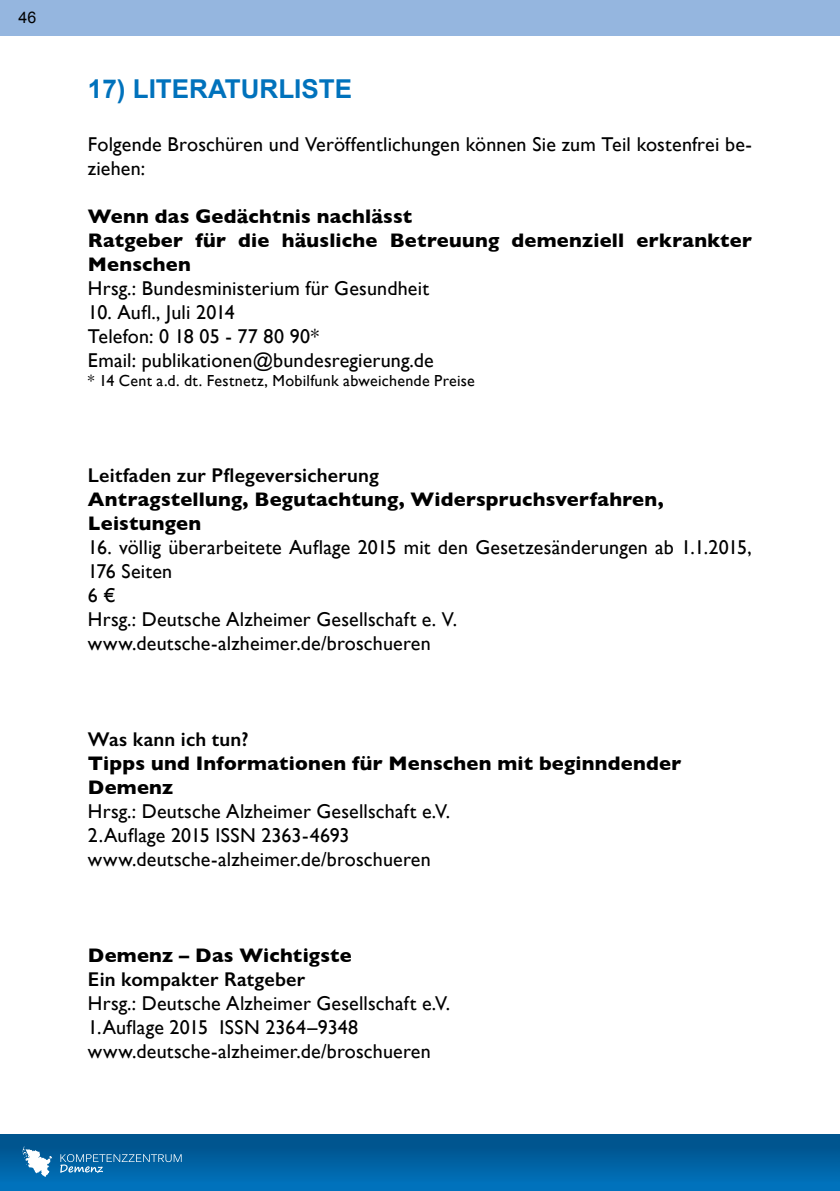
<style>
.page{position:relative;width:840px;height:1191px;background:#fff}
.page>*{position:absolute;margin:0;border:0;box-sizing:border-box;transform-origin:0 0}
.t1{font:700 26px "Arial";color:#0072bc}
.t2{font:20px/24px "Gill Sans";letter-spacing:.01em;color:#000}
.t3{font:700 20px/24px "Gill Sans";letter-spacing:.01em;color:#000}
.t4{font:600 20px "Gill Sans";letter-spacing:.01em;color:#000}
.t5{font:16px "Gill Sans";letter-spacing:.015em;color:#000}
.t6{font:16px "Arial";color:#000}
</style>
<div class="page">
<div style="left:0;top:0;width:839px;height:35px;background:#95b6df"></div>
<div style="left:0;top:1134px;width:839px;height:57px;background:linear-gradient(to bottom,#004f86,#0075c0)"></div>
<svg style="left:60px;top:1154px;width:121px;height:18px;background:#297bb1"></svg>
<svg style="left:23px;top:1146px;width:29px;height:30px"></svg>
<p class="t6" style="left:19px;top:7px;width:19px">46</p>
<h1 class="t1" style="left:88px;top:72px;width:265px">17) LITERATURLISTE</h1>
<p class="t2" style="left:88px;top:132px;width:665px">Folgende Broschüren und Veröffentlichungen können Sie zum Teil kostenfrei be&shy;ziehen:</p>
<p class="t3" style="left:88px;top:203px;width:665px">Wenn das Gedächtnis nachlässt<br>Ratgeber für die häusliche Betreuung demenziell erkrankter<br>Menschen</p>
<p class="t2" style="left:88px;top:276px;width:342px">Hrsg.: Bundesministerium für Gesundheit</p>
<p class="t2" style="left:88px;top:300px;width:347px">10. Aufl., Juli 2014<br>Telefon: 0 18 05 - 77 80 90*<br>Email: publikationen@bundesregierung.de</p>
<p class="t5" style="left:88px;top:371px;width:388px">* 14 Cent a.d. dt. Festnetz, Mobilfunk abweichende Preise</p>
<p class="t4" style="left:88px;top:463px;width:292px">Leitfaden zur Pflegeversicherung</p>
<p class="t3" style="left:88px;top:487px;width:577px">Antragstellung, Begutachtung, Widerspruchsverfahren,<br>Leistungen</p>
<p class="t2" style="left:88px;top:535px;width:665px">16. völlig überarbeitete Auflage 2015 mit den Gesetzesänderungen ab 1.1.2015, 176 Seiten<br>6 €<br>Hrsg.: Deutsche Alzheimer Gesellschaft e. V. www.deutsche-alzheimer.de/broschueren</p>
<p class="t4" style="left:88px;top:727px;width:162px">Was kann ich tun?</p>
<p class="t3" style="left:88px;top:751px;width:594px">Tipps und Informationen für Menschen mit beginndender<br>Demenz</p>
<p class="t2" style="left:88px;top:799px;width:363px">Hrsg.: Deutsche Alzheimer Gesellschaft e.V.<br>2.Auflage 2015 ISSN 2363-4693 www.deutsche-alzheimer.de/broschueren</p>
<p class="t3" style="left:88px;top:943px;width:265px">Demenz – Das Wichtigste</p>
<p class="t4" style="left:88px;top:967px;width:218px">Ein kompakter Ratgeber</p>
<p class="t2" style="left:88px;top:991px;width:363px">Hrsg.: Deutsche Alzheimer Gesellschaft e.V.<br>1.Auflage 2015 ISSN 2364–9348 www.deutsche-alzheimer.de/broschueren</p>
</div>
